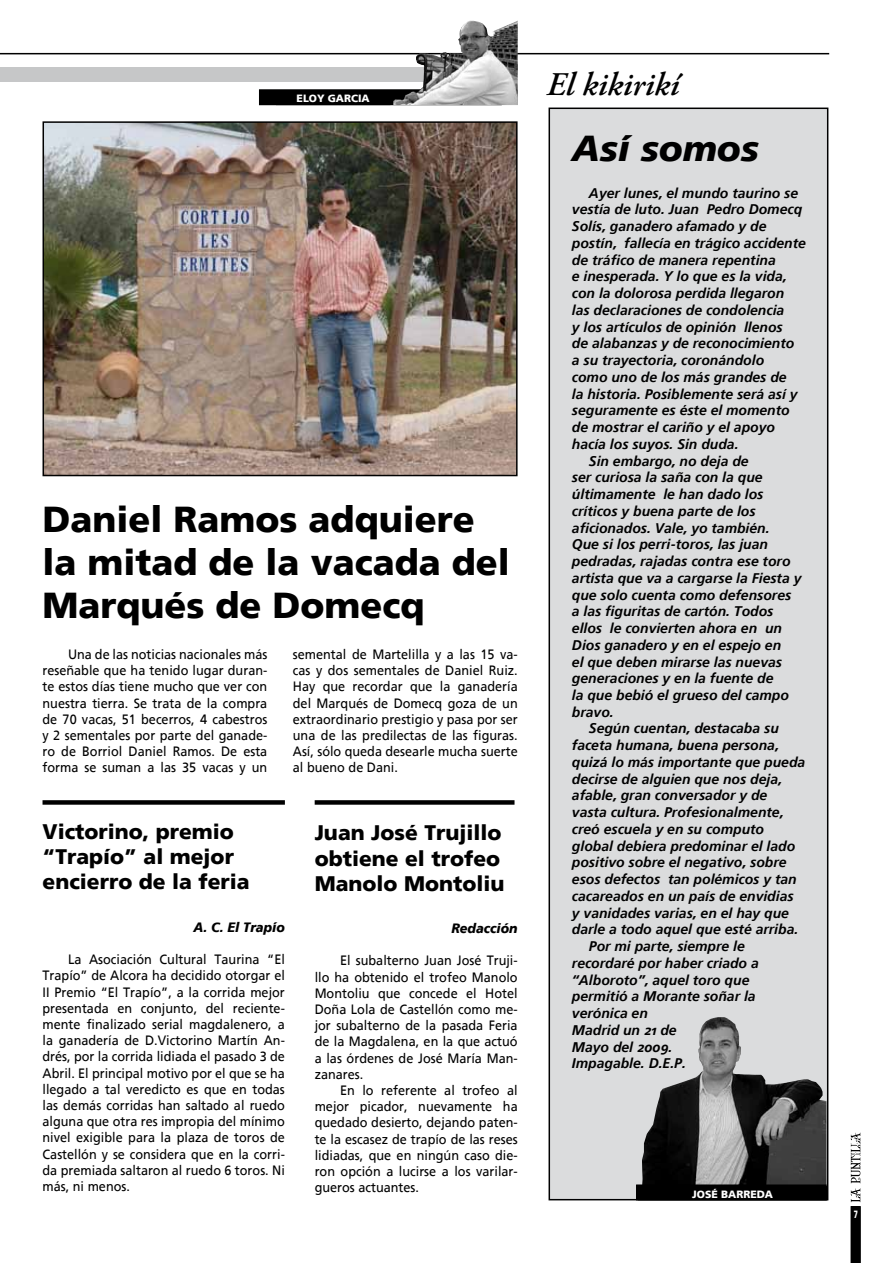
<style>
.page{position:relative;width:893px;height:1263px;background:#fff}
.page>*{position:absolute;margin:0;border:0;box-sizing:border-box;transform-origin:0 0}
.t1{font:900 36px/43.2px "Frutiger";color:#000}
.t2{font:italic 900 36px "Frutiger";color:#000}
.t3{font:italic 600 33px "Adobe Garamond Pro";color:#000}
.t4{font:900 21px/25.2px "Frutiger";color:#000}
.t5{font:italic 700 13.95px "Frutiger Linotype";color:#000}
.t6{font:13.5px/16.2px "Frutiger";color:#000;text-align:justify;scale:.94 1}
.t7{font:italic 900 13.5px "Frutiger";color:#000;scale:.94 1}
.t8{font:900 10.5px "Frutiger";color:#fff}
.t9{font:900 10.5px "Frutiger";color:#fff;scale:.65 1}
</style>
<div class="page">
<hr style="left:0;top:53px;width:829px;height:1px;background:#000">
<svg style="left:850px;top:1132px;width:11px;height:131px"></svg>
<div style="left:549px;top:108px;width:279px;height:1092px;background:#dbdcdd"></div>
<div style="left:549px;top:108px;width:279px;height:1092px;border:2px solid #000"></div>
<img style="left:642px;top:1017px;width:184px;height:167px">
<div style="left:637px;top:1185px;width:189px;height:15px;background:#000"></div>
<div style="left:636px;top:1184px;width:191px;height:16px;border:2px solid #000"></div>
<div style="left:0;top:68px;width:486px;height:14px;background:#c6c7c8"></div>
<div style="left:260px;top:90px;width:241px;height:14px;background:#000"></div>
<div style="left:259px;top:89px;width:243px;height:16px;border:2px solid #000"></div>
<div style="left:276px;top:91px;width:114px;height:14px;border:2px solid #000"></div>
<img style="left:393px;top:21px;width:125px;height:84px">
<img style="left:46px;top:124px;width:469px;height:349px">
<div style="left:43px;top:121px;width:475px;height:355px;border:2px solid #000"></div>
<div style="left:43px;top:800px;width:242px;height:5px;background:#000"></div>
<div style="left:315px;top:800px;width:199px;height:5px;background:#000"></div>
<p class="t8" style="left:297px;top:92px;width:75px">ELOY GARCIA</p>
<h1 class="t1" style="left:42px;top:497px;width:469px">Daniel Ramos adquiere la mitad de la vacada del<br>Marqués de Domecq</h1>
<p class="t6" style="left:43px;top:646px;width:241px;text-indent:26px">Una de las noticias nacionales más reseñable que ha tenido lugar duran&shy;te estos días tiene mucho que ver con nuestra tierra. Se trata de la compra de 70 vacas, 51 becerros, 4 cabestros y 2 sementales por parte del ganade&shy;ro de Borriol Daniel Ramos. De esta forma se suman a las 35 vacas y un</p>
<p class="t6" style="left:293px;top:646px;width:241px">semental de Martelilla y a las 15 va&shy;cas y dos sementales de Daniel Ruiz.<br>Hay que recordar que la ganadería del Marqués de Domecq goza de un extraordinario prestigio y pasa por ser una de las predilectas de las figuras.<br>Así, sólo queda desearle mucha suerte al bueno de Dani.</p>
<h3 class="t4" style="left:43px;top:819px;width:209px">Victorino, premio “Trapío” al mejor encierro de la feria</h3>
<h3 class="t4" style="left:315px;top:820px;width:191px">Juan José Trujillo obtiene el trofeo<br>Manolo Montoliu</h3>
<p class="t7" style="left:194px;top:919px;width:99px">A. C. El Trapío</p>
<p class="t6" style="left:43px;top:951px;width:259px;text-indent:26px">La Asociación Cultural Taurina “El Trapío” de Alcora ha decidido otorgar el II Premio “El Trapío”, a la corrida mejor presentada en conjunto, del reciente&shy;mente finalizado serial magdalenero, a la ganadería de D.Victorino Martín An&shy;drés, por la corrida lidiada el pasado 3 de Abril. El principal motivo por el que se ha llegado a tal veredicto es que en todas las demás corridas han saltado al ruedo alguna que otra res impropia del mínimo nivel exigible para la plaza de toros de Castellón y se considera que en la corri&shy;da premiada saltaron al ruedo 6 toros. Ni más, ni menos.</p>
<p class="t7" style="left:451px;top:920px;width:72px">Redacción</p>
<p class="t6" style="left:315px;top:952px;width:218px;text-indent:26px">El subalterno Juan José Truji&shy;llo ha obtenido el trofeo Manolo Montoliu que concede el Hotel Doña Lola de Castellón como me&shy;jor subalterno de la pasada Feria de la Magdalena, en la que actuó a las órdenes de José María Man&shy;zanares.</p>
<p class="t6" style="left:315px;top:1082px;width:218px;text-indent:26px">En lo referente al trofeo al mejor picador, nuevamente ha quedado desierto, dejando paten&shy;te la escasez de trapío de las reses lidiadas, que en ningún caso die&shy;ron opción a lucirse a los varilar&shy;gueros actuantes.</p>
<h2 class="t3" style="left:546px;top:66px;width:134px">El kikirikí</h2>
<h1 class="t2" style="left:572px;top:127px;width:189px">Así somos</h1>
<p class="t5" style="left:589px;top:184px;width:211px">Ayer lunes, el mundo taurino se</p>
<p class="t5" style="left:572px;top:201px;width:232px">vestía de luto. Juan Pedro Domecq</p>
<p class="t5" style="left:572px;top:218px;width:196px">Solís, ganadero afamado y de</p>
<p class="t5" style="left:572px;top:234px;width:236px">postín, fallecía en trágico accidente</p>
<p class="t5" style="left:572px;top:251px;width:205px">de tráfico de manera repentina</p>
<p class="t5" style="left:572px;top:268px;width:216px">e inesperada. Y lo que es la vida,</p>
<p class="t5" style="left:572px;top:285px;width:214px">con la dolorosa perdida llegaron</p>
<p class="t5" style="left:572px;top:301px;width:214px">las declaraciones de condolencia</p>
<p class="t5" style="left:572px;top:318px;width:212px">y los artículos de opinión llenos</p>
<p class="t5" style="left:572px;top:335px;width:224px">de alabanzas y de reconocimiento</p>
<p class="t5" style="left:572px;top:352px;width:194px">a su trayectoria, coronándolo</p>
<p class="t5" style="left:572px;top:368px;width:216px">como uno de los más grandes de</p>
<p class="t5" style="left:572px;top:385px;width:227px">la historia. Posiblemente será así y</p>
<p class="t5" style="left:572px;top:402px;width:219px">seguramente es éste el momento</p>
<p class="t5" style="left:572px;top:419px;width:205px">de mostrar el cariño y el apoyo</p>
<p class="t5" style="left:572px;top:435px;width:168px">hacía los suyos. Sin duda.</p>
<p class="t5" style="left:589px;top:452px;width:161px">Sin embargo, no deja de</p>
<p class="t5" style="left:572px;top:469px;width:192px">ser curiosa la saña con la que</p>
<p class="t5" style="left:572px;top:486px;width:193px">últimamente le han dado los</p>
<p class="t5" style="left:572px;top:502px;width:185px">críticos y buena parte de los</p>
<p class="t5" style="left:572px;top:519px;width:199px">aficionados. Vale, yo también.</p>
<p class="t5" style="left:572px;top:536px;width:198px">Que si los perri-toros, las juan</p>
<p class="t5" style="left:572px;top:552px;width:220px">pedradas, rajadas contra ese toro</p>
<p class="t5" style="left:572px;top:569px;width:231px">artista que va a cargarse la Fiesta y</p>
<p class="t5" style="left:572px;top:586px;width:221px">que solo cuenta como defensores</p>
<p class="t5" style="left:572px;top:603px;width:203px">a las figuritas de cartón. Todos</p>
<p class="t5" style="left:572px;top:619px;width:212px">ellos le convierten ahora en un</p>
<p class="t5" style="left:572px;top:636px;width:211px">Dios ganadero y en el espejo en</p>
<p class="t5" style="left:572px;top:653px;width:212px">el que deben mirarse las nuevas</p>
<p class="t5" style="left:572px;top:670px;width:203px">generaciones y en la fuente de</p>
<p class="t5" style="left:572px;top:686px;width:219px">la que bebió el grueso del campo</p>
<p class="t5" style="left:572px;top:703px;width:43px">bravo.</p>
<p class="t5" style="left:589px;top:720px;width:191px">Según cuentan, destacaba su</p>
<p class="t5" style="left:572px;top:737px;width:208px">faceta humana, buena persona,</p>
<p class="t5" style="left:572px;top:753px;width:235px">quizá lo más importante que pueda</p>
<p class="t5" style="left:572px;top:770px;width:212px">decirse de alguien que nos deja,</p>
<p class="t5" style="left:572px;top:787px;width:197px">afable, gran conversador y de</p>
<p class="t5" style="left:572px;top:804px;width:213px">vasta cultura. Profesionalmente,</p>
<p class="t5" style="left:572px;top:820px;width:194px">creó escuela y en su computo</p>
<p class="t5" style="left:572px;top:837px;width:225px">global debiera predominar el lado</p>
<p class="t5" style="left:572px;top:854px;width:216px">positivo sobre el negativo, sobre</p>
<p class="t5" style="left:572px;top:871px;width:226px">esos defectos tan polémicos y tan</p>
<p class="t5" style="left:572px;top:887px;width:223px">cacareados en un país de envidias</p>
<p class="t5" style="left:572px;top:904px;width:219px">y vanidades varias, en el hay que</p>
<p class="t5" style="left:572px;top:921px;width:228px">darle a todo aquel que esté arriba.</p>
<p class="t5" style="left:589px;top:937px;width:157px">Por mi parte, siempre le</p>
<p class="t5" style="left:572px;top:954px;width:188px">recordaré por haber criado a</p>
<p class="t5" style="left:572px;top:971px;width:179px">“Alboroto”, aquel toro que</p>
<p class="t5" style="left:572px;top:988px;width:185px">permitió a Morante soñar la</p>
<p class="t5" style="left:572px;top:1004px;width:77px">verónica en</p>
<p class="t5" style="left:572px;top:1021px;width:106px">Madrid un 21 de</p>
<p class="t5" style="left:572px;top:1038px;width:102px">Mayo del 2009.</p>
<p class="t5" style="left:572px;top:1055px;width:115px">Impagable. D.E.P.</p>
<p class="t8" style="left:692px;top:1187px;width:82px">JOSÉ BARREDA</p>
<p class="t9" style="left:854px;top:1207px;width:8px">7</p>
</div>
